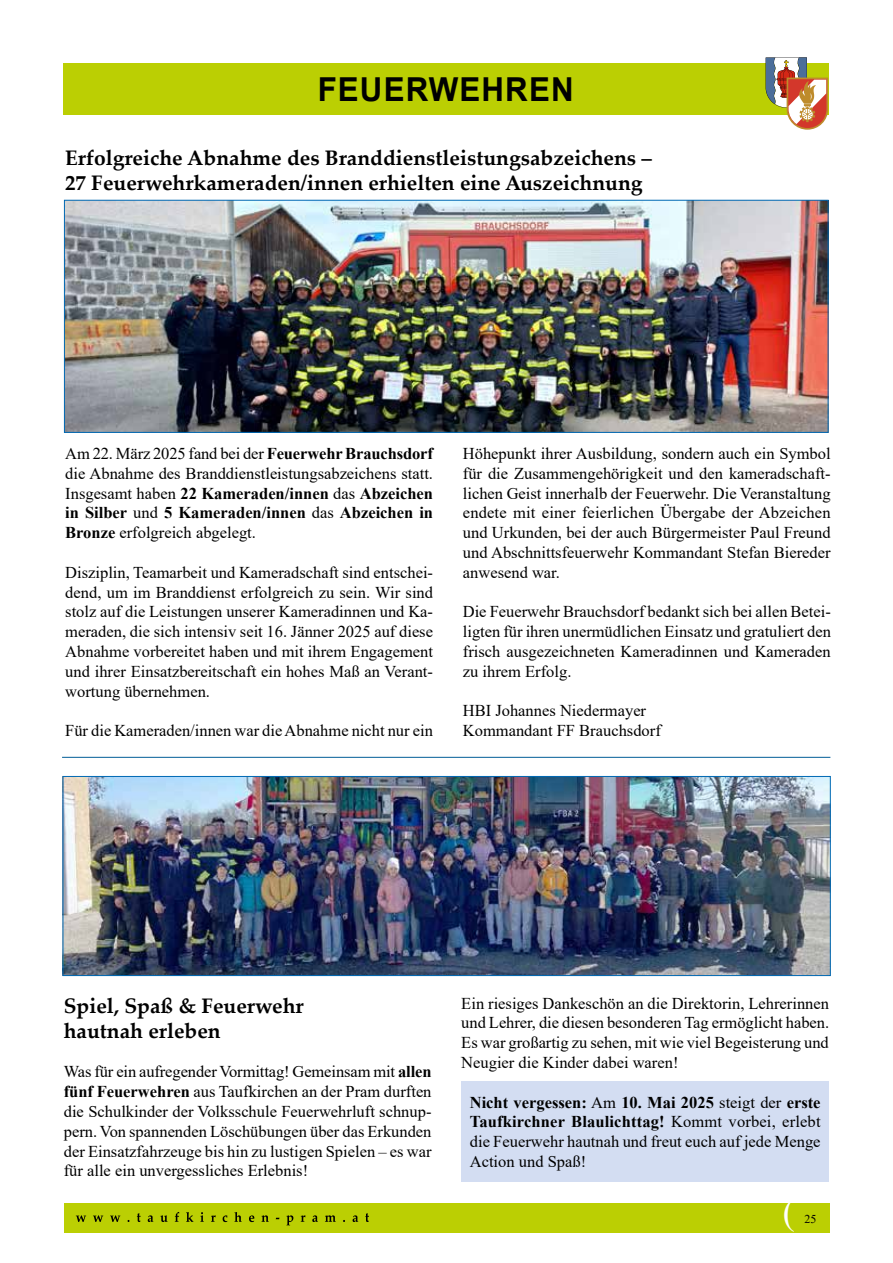
<style>
.page{position:relative;width:893px;height:1263px;background:#fff}
.page>*{position:absolute;margin:0;border:0;box-sizing:border-box;transform-origin:0 0}
.t1{font:700 33px "Arial";letter-spacing:.035em;color:#000;scale:.95 1}
.t2{font:700 21px/25.2px "Palatino Linotype";color:#000}
.t3{font:16.5px/19.8px "Times New Roman";color:#000;text-align:justify}
.t4{font:12px "Times New Roman";color:#000}
.s1{font-weight:700}
</style>
<div class="page">
<div style="left:64px;top:1203px;width:765px;height:30px;background:#bbcf03"></div>
<svg style="left:76px;top:1212px;width:293px;height:13px"></svg>
<div style="left:63px;top:64px;width:765px;height:51px;background:#bbcf03"></div>
<svg style="left:766px;top:57px;width:63px;height:73px"></svg>
<img style="left:66px;top:202px;width:760px;height:229px">
<div style="left:64px;top:200px;width:764px;height:233px;border:1px solid #0069b4"></div>
<hr style="left:62px;top:757px;width:768px;height:1px;background:#005d96">
<div style="left:461px;top:1081px;width:368px;height:100px;background:#d3ddf2"></div>
<img style="left:65px;top:778px;width:764px;height:196px">
<div style="left:63px;top:776px;width:768px;height:200px;border:1px solid #0069b4"></div>
<h1 class="t1" style="left:318px;top:66px;width:271px">FEUERWEHREN</h1>
<p class="t2" style="left:65px;top:145px;width:588px">Erfolgreiche Abnahme des Branddienstleistungsabzeichens –<br>27 Feuerwehrkameraden/innen erhielten eine Auszeichnung</p>
<p class="t3" style="left:65px;top:443px;width:369px">Am 22. März 2025 fand bei der <span class="s1">Feuerwehr Brauchsdorf </span>die Abnahme des Branddienstleistungsabzeichens statt.<br>Insgesamt haben <span class="s1">22 Kameraden/innen</span> das <span class="s1">Abzeichen in Silber</span> und <span class="s1">5 Kameraden/innen</span> das <span class="s1">Abzeichen in Bronze</span> erfolgreich abgelegt.</p>
<p class="t3" style="left:65px;top:562px;width:369px">Disziplin, Teamarbeit und Kameradschaft sind entschei&shy;dend, um im Branddienst erfolgreich zu sein. Wir sind stolz auf die Leistungen unserer Kameradinnen und Ka&shy;meraden, die sich intensiv seit 16. Jänner 2025 auf diese Abnahme vorbereitet haben und mit ihrem Engagement und ihrer Einsatzbereitschaft ein hohes Maß an Verant&shy;wortung übernehmen.</p>
<p class="t3" style="left:65px;top:720px;width:369px">Für die Kameraden/innen war die Abnahme nicht nur ein</p>
<p class="t3" style="left:463px;top:443px;width:369px">Höhepunkt ihrer Ausbildung, sondern auch ein Symbol für die Zusammengehörigkeit und den kameradschaft&shy;lichen Geist innerhalb der Feuerwehr. Die Veranstaltung endete mit einer feierlichen Übergabe der Abzeichen und Urkunden, bei der auch Bürgermeister Paul Freund und Abschnittsfeuerwehr Kommandant Stefan Biereder anwesend war.</p>
<p class="t3" style="left:463px;top:601px;width:370px">Die Feuerwehr Brauchsdorf bedankt sich bei allen Betei&shy;ligten für ihren unermüdlichen Einsatz und gratuliert den frisch ausgezeichneten Kameradinnen und Kameraden zu ihrem Erfolg.</p>
<p class="t3" style="left:463px;top:700px;width:199px">HBI Johannes Niedermayer<br>Kommandant FF Brauchsdorf</p>
<p class="t2" style="left:64px;top:992px;width:241px">Spiel, Spaß &amp; Feuerwehr hautnah erleben</p>
<p class="t3" style="left:64px;top:1061px;width:369px">Was für ein aufregender Vormittag! Gemeinsam mit <span class="s1">allen fünf Feuerwehren</span> aus Taufkirchen an der Pram durften die Schulkinder der Volksschule Feuerwehrluft schnup&shy;pern. Von spannenden Löschübungen über das Erkunden der Einsatzfahrzeuge bis hin zu lustigen Spielen – es war für alle ein unvergessliches Erlebnis!</p>
<p class="t3" style="left:461px;top:993px;width:369px">Ein riesiges Dankeschön an die Direktorin, Lehrerinnen und Lehrer, die diesen besonderen Tag ermöglicht haben.<br>Es war großartig zu sehen, mit wie viel Begeisterung und Neugier die Kinder dabei waren!</p>
<p class="t3" style="left:470px;top:1092px;width:352px"><span class="s1">Nicht vergessen:</span> Am <span class="s1">10. Mai 2025</span> steigt der <span class="s1">erste Taufkirchner Blaulichttag!</span> Kommt vorbei, erlebt die Feuerwehr hautnah und freut euch auf jede Menge Action und Spaß!</p>
<p class="t4" style="left:804px;top:1210px;width:13px">25</p>
</div>
